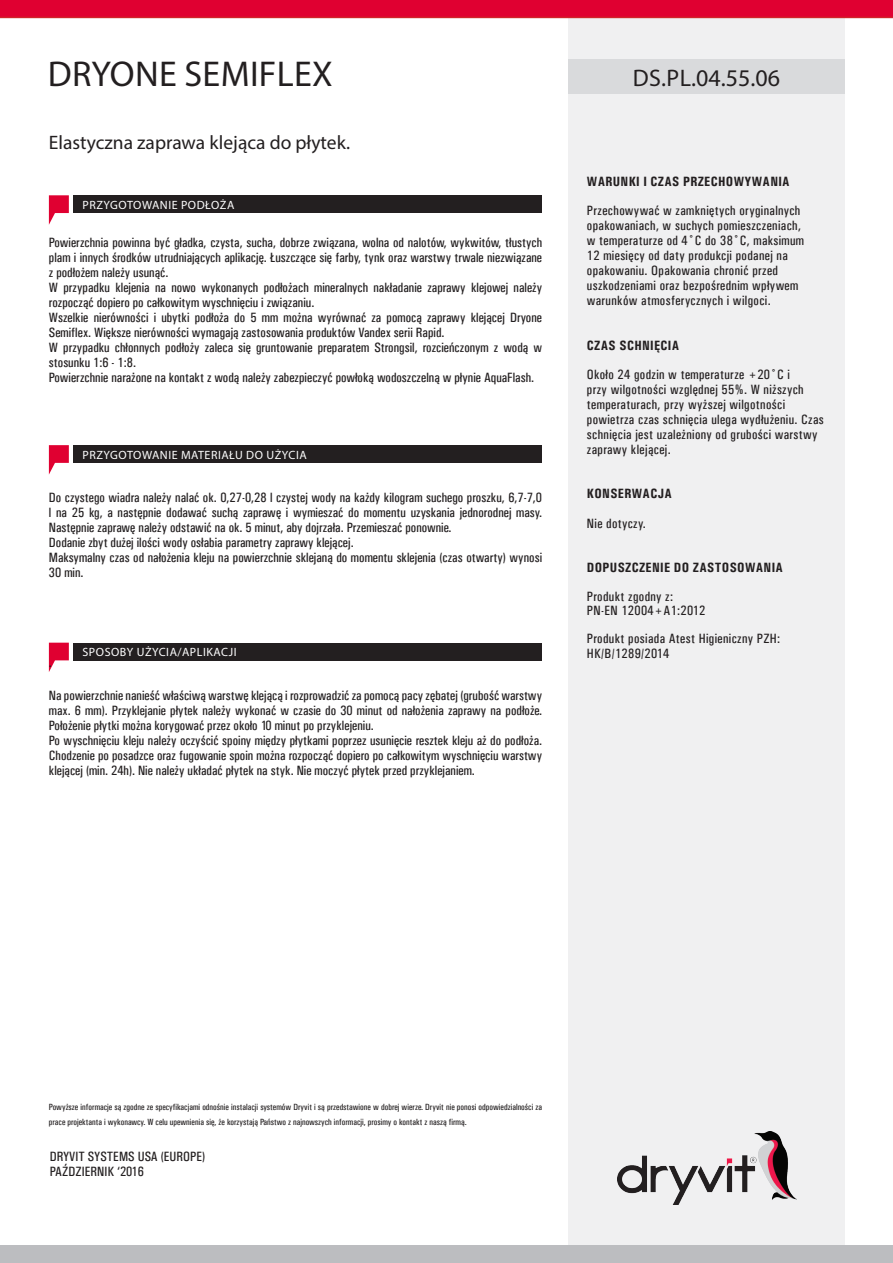
<style>
.page{position:relative;width:893px;height:1263px;background:#fff}
.page>*{position:absolute;margin:0;border:0;box-sizing:border-box;transform-origin:0 0}
.t1{font:36px "Myriad Pro";letter-spacing:.01em;color:#231f20}
.t2{font:24px "Myriad Pro";color:#231f20}
.t3{font:19.5px "Myriad Pro";color:#231f20}
.t4{font:13.5px/15px "Univers Condensed";color:#231f20}
.t5{font:13.5px/15px "Univers Condensed";letter-spacing:.025em;color:#231f20}
.t6{font:700 13.5px "Univers Condensed";letter-spacing:.025em;color:#231f20}
.t7{font:12px "Myriad Pro";letter-spacing:.045em;color:#fff}
.t8{font:9px/15px "Univers Condensed";color:#231f20}
</style>
<div class="page">
<div style="left:568px;top:0;width:277px;height:1263px;background:#f0f0f1"></div>
<svg style="left:0;top:0;width:893px;height:18px;background:#de0230"></svg>
<img style="left:618px;top:1131px;width:178px;height:73px">
<div style="left:0;top:1245px;width:893px;height:18px;background:#bcbdc0"></div>
<div style="left:568px;top:59px;width:277px;height:35px;background:#d9dadc"></div>
<div style="left:73px;top:195px;width:469px;height:18px;background:#231f20"></div>
<svg style="left:49px;top:195px;width:20px;height:30px"></svg>
<div style="left:73px;top:445px;width:469px;height:18px;background:#231f20"></div>
<svg style="left:49px;top:445px;width:20px;height:30px"></svg>
<div style="left:73px;top:643px;width:469px;height:17px;background:#231f20"></div>
<svg style="left:49px;top:643px;width:20px;height:29px"></svg>
<p class="t1" style="left:48px;top:52px;width:287px">DRYONE SEMIFLEX</p>
<p class="t3" style="left:49px;top:131px;width:303px">Elastyczna zaprawa klejąca do płytek.</p>
<p class="t7" style="left:83px;top:198px;width:153px">PRZYGOTOWANIE PODŁOŻA</p>
<p class="t4" style="left:49px;top:235px;width:495px;text-align:justify">Powierzchnia powinna być gładka, czysta, sucha, dobrze związana, wolna od nalotów, wykwitów, tłustych plam i innych środków utrudniających aplikację. Łuszczące się farby, tynk oraz warstwy trwale niezwiązane z podłożem należy usunąć.</p>
<p class="t4" style="left:49px;top:280px;width:495px">W przypadku klejenia na nowo wykonanych podłożach mineralnych nakładanie zaprawy klejowej należy rozpocząć dopiero po całkowitym wyschnięciu i związaniu.</p>
<p class="t4" style="left:49px;top:310px;width:495px">Wszelkie nierówności i ubytki podłoża do 5 mm można wyrównać za pomocą zaprawy klejącej Dryone<br>Semiflex. Większe nierówności wymagają zastosowania produktów Vandex serii Rapid.</p>
<p class="t4" style="left:49px;top:340px;width:495px">W przypadku chłonnych podłoży zaleca się gruntowanie preparatem Strongsil, rozcieńczonym z wodą w stosunku 1:6 - 1:8.</p>
<p class="t4" style="left:49px;top:370px;width:487px">Powierzchnie narażone na kontakt z wodą należy zabezpieczyć powłoką wodoszczelną w płynie AquaFlash.</p>
<p class="t7" style="left:83px;top:447px;width:226px">PRZYGOTOWANIE MATERIAŁU DO UŻYCIA</p>
<p class="t4" style="left:49px;top:490px;width:495px;text-align:justify">Do czystego wiadra należy nalać ok. 0,27-0,28 l czystej wody na każdy kilogram suchego proszku, 6,7-7,0 l na 25 kg, a następnie dodawać suchą zaprawę i wymieszać do momentu uzyskania jednorodnej masy.<br>Następnie zaprawę należy odstawić na ok. 5 minut, aby dojrzała. Przemieszać ponownie.</p>
<p class="t4" style="left:49px;top:535px;width:306px">Dodanie zbyt dużej ilości wody osłabia parametry zaprawy klejącej.</p>
<p class="t4" style="left:49px;top:550px;width:495px">Maksymalny czas od nałożenia kleju na powierzchnie sklejaną do momentu sklejenia (czas otwarty) wynosi<br>30 min.</p>
<p class="t7" style="left:83px;top:644px;width:156px">SPOSOBY UŻYCIA/APLIKACJI</p>
<p class="t4" style="left:49px;top:655px;width:4px">.</p>
<p class="t4" style="left:49px;top:688px;width:495px;text-align:justify">Na powierzchnie nanieść właściwą warstwę klejącą i rozprowadzić za pomocą pacy zębatej (grubość warstwy max. 6 mm). Przyklejanie płytek należy wykonać w czasie do 30 minut od nałożenia zaprawy na podłoże.<br>Położenie płytki można korygować przez około 10 minut po przyklejeniu.</p>
<p class="t4" style="left:49px;top:733px;width:495px;text-align:justify">Po wyschnięciu kleju należy oczyścić spoiny między płytkami poprzez usunięcie resztek kleju aż do podłoża.<br>Chodzenie po posadzce oraz fugowanie spoin można rozpocząć dopiero po całkowitym wyschnięciu warstwy klejącej (min. 24h). Nie należy układać płytek na styk. Nie moczyć płytek przed przyklejaniem.</p>
<p class="t2" style="left:633px;top:63px;width:149px">DS.PL.04.55.06</p>
<p class="t6" style="left:587px;top:173px;width:204px">WARUNKI I CZAS PRZECHOWYWANIA</p>
<p class="t5" style="left:587px;top:203px;width:219px">Przechowywać w zamkniętych oryginalnych opakowaniach, w suchych pomieszczeniach, w temperaturze od 4˚C do 38˚C, maksimum 12 miesięcy od daty produkcji podanej na opakowaniu. Opakowania chronić przed uszkodzeniami oraz bezpośrednim wpływem warunków atmosferycznych i wilgoci.</p>
<p class="t6" style="left:587px;top:337px;width:94px">CZAS SCHNIĘCIA</p>
<p class="t5" style="left:587px;top:367px;width:238px">Około 24 godzin w temperaturze +20˚C i<br>przy wilgotności względnej 55%. W niższych temperaturach, przy wyższej wilgotności powietrza czas schnięcia ulega wydłużeniu. Czas schnięcia jest uzależniony od grubości warstwy zaprawy klejącej.</p>
<p class="t6" style="left:587px;top:485px;width:87px">KONSERWACJA</p>
<p class="t5" style="left:587px;top:516px;width:60px">Nie dotyczy.</p>
<p class="t6" style="left:587px;top:559px;width:198px">DOPUSZCZENIE DO ZASTOSOWANIA</p>
<p class="t5" style="left:587px;top:589px;width:88px">Produkt zgodny z:</p>
<p class="t5" style="left:587px;top:603px;width:120px">PN-EN 12004+A1:2012</p>
<p class="t5" style="left:587px;top:631px;width:195px">Produkt posiada Atest Higieniczny PZH:</p>
<p class="t5" style="left:587px;top:646px;width:84px">HK/B/1289/2014</p>
<p class="t8" style="left:49px;top:1100px;width:495px">Powyższe informacje są zgodne ze specyfikacjami odnośnie instalacji systemów Dryvit i są przedstawione w dobrej wierze. Dryvit nie ponosi odpowiedzialności za prace projektanta i wykonawcy. W celu upewnienia się, że korzystają Państwo z najnowszych informacji, prosimy o kontakt z naszą firmą.</p>
<p class="t4" style="left:50px;top:1149px;width:157px">DRYVIT SYSTEMS USA (EUROPE)<br>PAŹDZIERNIK ‘2016</p>
</div>
